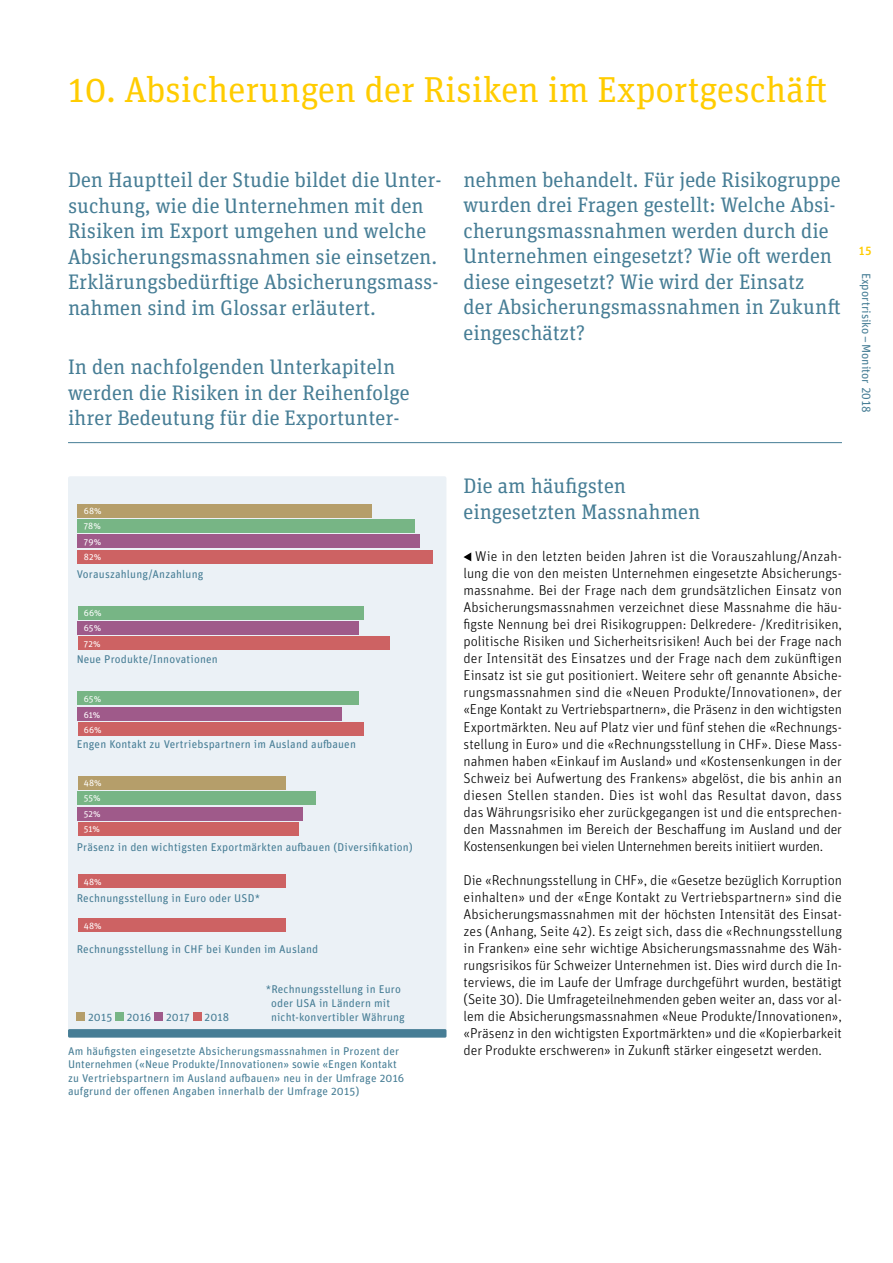
<style>
.page{position:relative;width:893px;height:1263px;background:#fff}
.page>*{position:absolute;margin:0;border:0;box-sizing:border-box;transform-origin:0 0}
.t1{font:36px "Unit Slab OT";color:#fc0}
.t2{font:21px/25.5px "Unit Slab OT";color:#467d95}
.t3{font:300 14.25px/17px "Unit Rounded OT";letter-spacing:-.005em;color:#000;text-align:justify}
.t4{font:12px "Unit Rounded OT";color:#467d95}
.t5{font:500 12px "Unit Rounded OT";color:#fc0}
.t6{font:11.25px/13.6px "Unit Rounded OT";letter-spacing:.015em;color:#467d95}
.t7{font:9px "Unit Rounded OT";letter-spacing:.015em;color:#fff}
</style>
<div class="page">
<hr style="left:68px;top:442px;width:774px;height:1px;background:#467d95">
<svg style="left:463px;top:552px;width:8px;height:9px"></svg>
<div style="left:68px;top:476px;width:378px;height:561px;background:#ebf1f6;border-radius:2px"></div>
<div style="left:68px;top:1029px;width:378px;height:8px;background:#467d95;border-radius:2px"></div>
<div style="left:78px;top:874px;width:207px;height:14px;background:#cd6263"></div>
<div style="left:78px;top:918px;width:207px;height:14px;background:#cd6263"></div>
<div style="left:78px;top:636px;width:311px;height:14px;background:#cd6263"></div>
<div style="left:78px;top:621px;width:281px;height:14px;background:#9f5a8a"></div>
<div style="left:78px;top:606px;width:285px;height:13px;background:#77b585"></div>
<div style="left:78px;top:722px;width:285px;height:14px;background:#cd6263"></div>
<div style="left:78px;top:707px;width:264px;height:13px;background:#9f5a8a"></div>
<div style="left:78px;top:691px;width:281px;height:14px;background:#77b585"></div>
<div style="left:78px;top:550px;width:355px;height:14px;background:#cd6263"></div>
<div style="left:78px;top:535px;width:342px;height:13px;background:#9f5a8a"></div>
<div style="left:78px;top:519px;width:337px;height:14px;background:#77b585"></div>
<div style="left:78px;top:504px;width:294px;height:14px;background:#b59e6a"></div>
<div style="left:78px;top:822px;width:220px;height:14px;background:#cd6263"></div>
<div style="left:78px;top:807px;width:225px;height:13px;background:#9f5a8a"></div>
<div style="left:78px;top:791px;width:238px;height:14px;background:#77b585"></div>
<div style="left:78px;top:776px;width:207px;height:14px;background:#b59e6a"></div>
<div style="left:77px;top:1012px;width:8px;height:8px;background:#b59e6a"></div>
<div style="left:115px;top:1012px;width:9px;height:8px;background:#77b585"></div>
<div style="left:154px;top:1012px;width:9px;height:8px;background:#9f5a8a"></div>
<div style="left:193px;top:1012px;width:8px;height:8px;background:#cd6263"></div>
<h1 class="t1" style="left:68px;top:67px;width:761px">10. Absicherungen der Risiken im Exportgeschäft</h1>
<h2 class="t2" style="left:68px;top:167px;width:375px">Den Hauptteil der Studie bildet die Unter&shy;suchung, wie die Unternehmen mit den Risiken im Export umgehen und welche Absicherungsmassnahmen sie einsetzen.<br>Erklärungsbedürftige Absicherungsmass&shy;nahmen sind im Glossar erläutert.</h2>
<h2 class="t2" style="left:68px;top:354px;width:343px">In den nachfolgenden Unterkapiteln werden die Risiken in der Reihenfolge ihrer Bedeutung für die Exportunter-</h2>
<p class="t2" style="left:463px;top:167px;width:379px">nehmen behandelt. Für jede Risikogruppe wurden drei Fragen gestellt: Welche Absi&shy;cherungsmassnahmen werden durch die Unternehmen eingesetzt? Wie oft werden diese eingesetzt? Wie wird der Einsatz<br>der Absicherungsmassnahmen in Zukunft eingeschätzt?</p>
<p class="t5" style="left:859px;top:243px;width:15px">15</p>
<p class="t4" style="left:874px;top:273px;width:142px;rotate:90deg">Exportrisiko–Monitor 2018</p>
<p class="t7" style="left:84px;top:505px;width:19px">68%</p>
<p class="t7" style="left:84px;top:521px;width:19px">78%</p>
<p class="t7" style="left:84px;top:536px;width:19px">79%</p>
<p class="t7" style="left:84px;top:552px;width:19px">82%</p>
<p class="t6" style="left:77px;top:567px;width:128px">Vorauszahlung/Anzahlung</p>
<p class="t7" style="left:84px;top:607px;width:19px">66%</p>
<p class="t7" style="left:84px;top:623px;width:19px">65%</p>
<p class="t7" style="left:84px;top:638px;width:18px">72%</p>
<p class="t6" style="left:77px;top:652px;width:143px">Neue Produkte/Innovationen</p>
<p class="t7" style="left:84px;top:694px;width:19px">65%</p>
<p class="t7" style="left:84px;top:709px;width:18px">61%</p>
<p class="t7" style="left:84px;top:725px;width:19px">66%</p>
<p class="t6" style="left:77px;top:737px;width:281px">Engen Kontakt zu Vertriebspartnern im Ausland aufbauen</p>
<p class="t7" style="left:84px;top:777px;width:19px">48%</p>
<p class="t7" style="left:84px;top:793px;width:19px">55%</p>
<p class="t7" style="left:84px;top:808px;width:18px">52%</p>
<p class="t7" style="left:84px;top:824px;width:18px">51%</p>
<p class="t6" style="left:77px;top:840px;width:338px">Präsenz in den wichtigsten Exportmärkten aufbauen (Diversifi kation)</p>
<p class="t7" style="left:84px;top:876px;width:19px">48%</p>
<p class="t7" style="left:84px;top:920px;width:19px">48%</p>
<p class="t6" style="left:77px;top:891px;width:185px">Rechnungsstellung in Euro oder USD*</p>
<p class="t6" style="left:77px;top:942px;width:243px">Rechnungsstellung in CHF bei Kunden im Ausland</p>
<p class="t6" style="left:88px;top:1010px;width:26px">2015</p>
<p class="t6" style="left:127px;top:1010px;width:26px">2016</p>
<p class="t6" style="left:166px;top:1010px;width:25px">2017</p>
<p class="t6" style="left:205px;top:1010px;width:26px">2018</p>
<p class="t6" style="left:271px;top:982px;width:135px;text-indent:-5px">*Rechnungsstellung in Euro oder USA in Ländern mit nicht-konvertibler Währung</p>
<h2 class="t2" style="left:463px;top:473px;width:238px">Die am häufigsten eingesetzten Massnahmen</h2>
<p class="t3" style="left:463px;top:548px;width:380px;text-indent:12px">Wie in den letzten beiden Jahren ist die Vorauszahlung/Anzah&shy;lung die von den meisten Unternehmen eingesetzte Absicherungs&shy;massnahme. Bei der Frage nach dem grundsätzlichen Einsatz von Absicherungsmassnahmen verzeichnet diese Massnahme die häu&shy;figste Nennung bei drei Risikogruppen: Delkredere- /Kreditrisiken, politische Risiken und Sicherheitsrisiken! Auch bei der Frage nach der Intensität des Einsatzes und der Frage nach dem zukünftigen Einsatz ist sie gut positioniert. Weitere sehr oft genannte Absiche&shy;rungsmassnahmen sind die «Neuen Produkte/Innovationen», der «Enge Kontakt zu Vertriebspartnern», die Präsenz in den wichtigsten Exportmärkten. Neu auf Platz vier und fünf stehen die «Rechnungs&shy;stellung in Euro» und die «Rechnungsstellung in CHF». Diese Mass&shy;nahmen haben «Einkauf im Ausland» und «Kostensenkungen in der Schweiz bei Aufwertung des Frankens» abgelöst, die bis anhin an diesen Stellen standen. Dies ist wohl das Resultat davon, dass das Währungsrisiko eher zurückgegangen ist und die entsprechen&shy;den Massnahmen im Bereich der Beschaffung im Ausland und der Kostensenkungen bei vielen Unternehmen bereits initiiert wurden.</p>
<p class="t3" style="left:463px;top:871px;width:380px">Die «Rechnungsstellung in CHF», die «Gesetze bezüglich Korruption einhalten» und der «Enge Kontakt zu Vertriebspartnern» sind die Absicherungsmassnahmen mit der höchsten Intensität des Einsat&shy;zes (Anhang, Seite 42). Es zeigt sich, dass die «Rechnungsstellung in Franken» eine sehr wichtige Absicherungsmassnahme des Wäh&shy;rungsrisikos für Schweizer Unternehmen ist. Dies wird durch die In&shy;terviews, die im Laufe der Umfrage durchgeführt wurden, bestätigt (Seite 30). Die Umfrageteilnehmenden geben weiter an, dass vor al&shy;lem die Absicherungsmassnahmen «Neue Produkte/Innovationen», «Präsenz in den wichtigsten Exportmärkten» und die «Kopierbarkeit</p>
<p class="t6" style="left:68px;top:1044px;width:333px">Am häufigsten eingesetzte Absicherungsmassnahmen in Prozent der</p>
<p class="t3" style="left:463px;top:1041px;width:360px">der Produkte erschweren» in Zukunft stärker eingesetzt werden.</p>
<p class="t6" style="left:68px;top:1057px;width:338px">Unternehmen («Neue Produkte/Innovationen» sowie «Engen Kontakt zu Vertriebspartnern im Ausland aufbauen» neu in der Umfrage 2016 aufgrund der offenen Angaben innerhalb der Umfrage 2015)</p>
</div>
